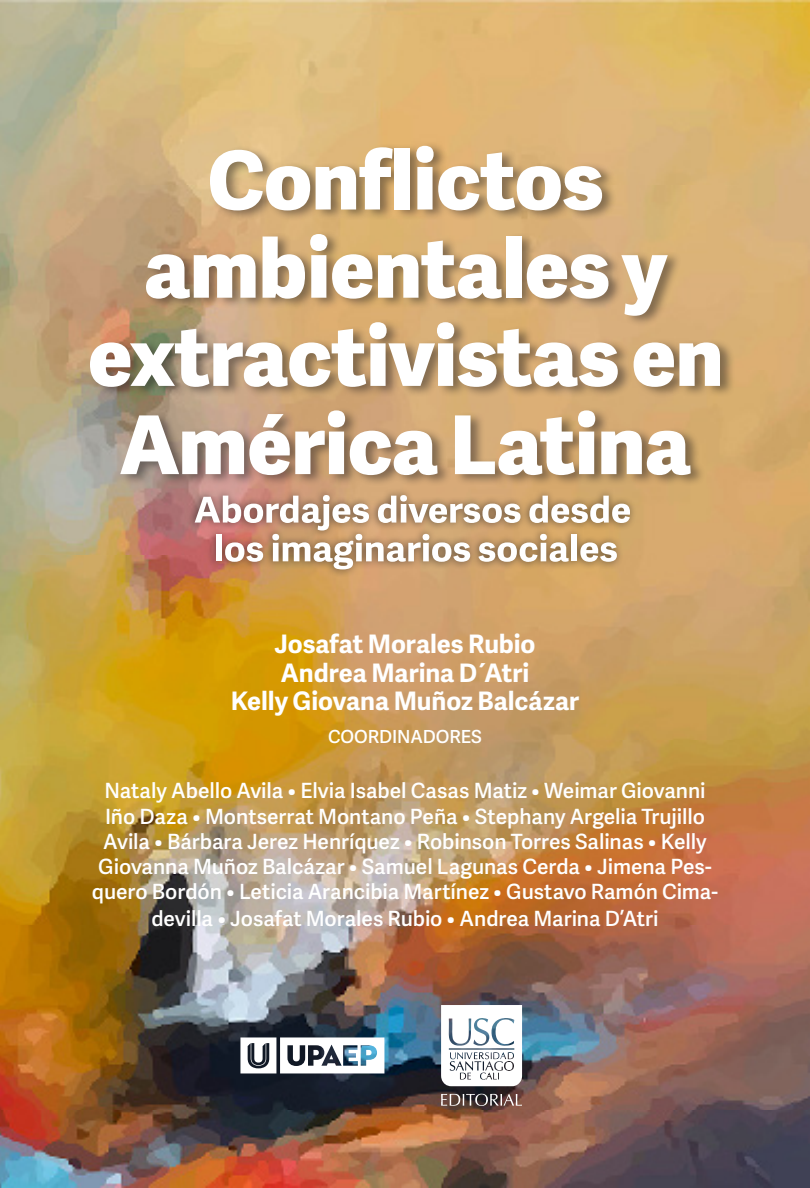
<style>
.page{position:relative;width:810px;height:1188px;background:#fff}
.page>*{position:absolute;margin:0;border:0;box-sizing:border-box;transform-origin:0 0}
.índice_-_autor{font:700 25.5px "Adelle Sans";letter-spacing:-.005em;color:#fff}
.t1{font:600 21px/25.5px "Adelle Sans";letter-spacing:-.005em;color:#fff;text-align:center}
.índice_-_autor-2{font:600 18px "Adelle Sans";letter-spacing:-.005em;color:#fff}
</style>
<div class="page">
<img style="left:0;top:0;width:810px;height:1188px">
<div style="left:89px;top:141px;width:646px;height:345px;background:#231f20;opacity:.47"></div>
<svg style="left:210px;top:150px;width:100px;height:60px"></svg>
<svg style="left:316px;top:147px;width:77px;height:63px"></svg>
<div style="left:395px;top:148px;width:15px;height:62px;background:#fff"></div>
<svg style="left:416px;top:146px;width:186px;height:64px"></svg>
<svg style="left:146px;top:254px;width:110px;height:45px"></svg>
<svg style="left:263px;top:234px;width:109px;height:65px"></svg>
<svg style="left:378px;top:241px;width:124px;height:58px"></svg>
<div style="left:506px;top:237px;width:15px;height:61px;background:#fff"></div>
<svg style="left:527px;top:254px;width:81px;height:45px"></svg>
<svg style="left:621px;top:255px;width:47px;height:61px"></svg>
<svg style="left:90px;top:322px;width:528px;height:65px"></svg>
<svg style="left:634px;top:342px;width:86px;height:45px"></svg>
<svg style="left:120px;top:410px;width:318px;height:65px"></svg>
<svg style="left:455px;top:410px;width:140px;height:65px"></svg>
<svg style="left:601px;top:431px;width:90px;height:44px"></svg>
<div style="left:186px;top:487px;width:450px;height:90px;background:#231f20;opacity:.64"></div>
<svg style="left:195px;top:495px;width:435px;height:74px"></svg>
<svg style="left:240px;top:1037px;width:144px;height:36px"></svg>
<svg style="left:441px;top:1005px;width:81px;height:101px"></svg>
<p class="índice_-_autor" style="left:274px;top:629px;width:263px">Josafat Morales Rubio</p>
<p class="índice_-_autor" style="left:281px;top:658px;width:250px">Andrea Marina D´Atri</p>
<p class="índice_-_autor" style="left:231px;top:686px;width:350px">Kelly Giovana Muñoz Balcázar</p>
<p class="índice_-_autor-2" style="left:328px;top:724px;width:155px">COORDINADORES</p>
<p class="t1" style="left:92px;top:777px;width:628px">Nataly Abello Avila • Elvia Isabel Casas Matiz • Weimar Giovanni Iño Daza • Montserrat Montano Peña • Stephany Argelia Trujillo Avila • Bárbara Jerez Henríquez • Robinson Torres Salinas • Kelly Giovanna Muñoz Balcázar • Samuel Lagunas Cerda • Jimena Pes&shy;quero Bordón • Leticia Arancibia Martínez • Gustavo Ramón Cima&shy;devilla • Josafat Morales Rubio • Andrea Marina D’Atri</p>
</div>
